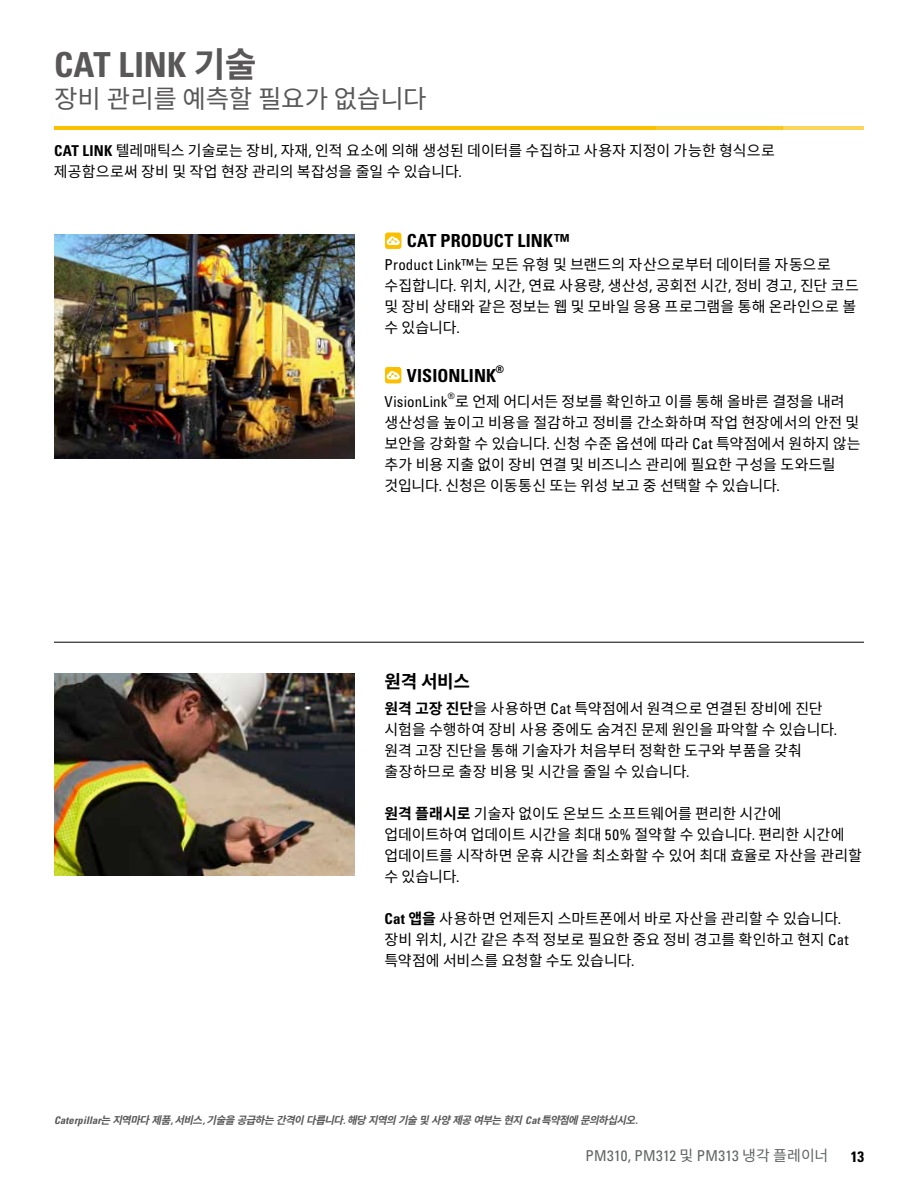
<style>
.page{position:relative;width:918px;height:1188px;background:#fff}
.page>*{position:absolute;margin:0;border:0;box-sizing:border-box;transform-origin:0 0}
.t1{font:700 condensed 34.5px "Univers";letter-spacing:.005em;color:#595757}
.t2{font:25.5px "Noto Sans CJ Kkr";letter-spacing:-.01em;color:#595757}
.t3{font:700 condensed 18px "Univers";letter-spacing:.005em;color:#000}
.t4{font:700 18px "Noto Sans CJ Kkr";color:#000}
.t5{font:15px/21px "Noto Sans CJ Kkr";color:#000}
.t6{font:condensed 15px "Univers";letter-spacing:.025em;color:#606463}
.t7{font:condensed 15px "Univers";letter-spacing:.01em;color:#000}
.t8{font:700 condensed 15px "Univers";color:#000}
.t9{font:italic 700 10.5px "Noto Sans CJ Kkr";color:#595757}
.t10{font:700 condensed 10.5px "Univers";color:#000}
.t11{font:condensed 8.7px "Univers";color:#000}
.s1{font-family:"Noto Sans CJ Kkr";font-stretch:normal}
.s2{font-family:"Univers";font-weight:700;font-stretch:condensed}
.s3{font-family:"Univers";font-stretch:condensed}
.s4{font-weight:700}
</style>
<div class="page">
<svg style="left:385px;top:367px;width:16px;height:16px"></svg>
<svg style="left:385px;top:233px;width:16px;height:16px"></svg>
<img style="left:54px;top:234px;width:300px;height:225px">
<hr style="left:54px;top:127px;width:601px;height:3px;background:#fac000">
<hr style="left:654px;top:127px;width:128px;height:3px;background:#fac000">
<hr style="left:782px;top:127px;width:82px;height:3px;background:#fac000">
<hr style="left:54px;top:642px;width:810px;height:1px;background:#000">
<img style="left:54px;top:673px;width:300px;height:203px">
<h1 class="t1" style="left:54px;top:43px;width:204px">CAT LINK <span class="s1">기술</span></h1>
<h2 class="t2" style="left:54px;top:85px;width:374px">장비 관리를 예측할 필요가 없습니다</h2>
<p class="t5" style="left:54px;top:141px;width:722px"><span class="s2">CAT LINK</span> 텔레매틱스 기술로는 장비<span class="s3">,</span> 자재<span class="s3">,</span> 인적 요소에 의해 생성된 데이터를 수집하고 사용자 지정이 가능한 형식으로 제공함으로써 장비 및 작업 현장 관리의 복잡성을 줄일 수 있습니다<span class="s3">.</span></p>
<p class="t3" style="left:407px;top:230px;width:164px">CAT PRODUCT LINK™</p>
<p class="t5" style="left:384px;top:254px;width:476px"><span class="s3">Product Link™</span>는 모든 유형 및 브랜드의 자산으로부터 데이터를 자동으로 수집합니다<span class="s3">.</span> 위치<span class="s3">,</span> 시간<span class="s3">,</span> 연료 사용량<span class="s3">,</span> 생산성<span class="s3">,</span> 공회전 시간<span class="s3">,</span> 정비 경고<span class="s3">,</span> 진단 코드 및 장비 상태와 같은 정보는 웹 및 모바일 응용 프로그램을 통해 온라인으로 볼 수 있습니다<span class="s3">.</span></p>
<p class="t3" style="left:407px;top:364px;width:91px">VISIONLINK</p>
<p class="t10" style="left:496px;top:363px;width:10px">®</p>
<p class="t7" style="left:384px;top:392px;width:64px">VisionLink</p>
<p class="t11" style="left:448px;top:391px;width:8px">®</p>
<p class="t5" style="left:384px;top:391px;width:478px;text-indent:71px">로 언제 어디서든 정보를 확인하고 이를 통해 올바른 결정을 내려 생산성을 높이고 비용을 절감하고 정비를 간소화하며 작업 현장에서의 안전 및 보안을 강화할 수 있습니다<span class="s3">.</span> 신청 수준 옵션에 따라 <span class="s3">Cat</span> 특약점에서 원하지 않는 추가 비용 지출 없이 장비 연결 및 비즈니스 관리에 필요한 구성을 도와드릴 것입니다<span class="s3">.</span> 신청은 이동통신 또는 위성 보고 중 선택할 수 있습니다<span class="s3">.</span></p>
<p class="t4" style="left:384px;top:671px;width:87px">원격 서비스</p>
<p class="t5" style="left:384px;top:698px;width:454px"><span class="s4">원격 고장 진단</span>을 사용하면 <span class="s3">Cat</span> 특약점에서 원격으로 연결된 장비에 진단 시험을 수행하여 장비 사용 중에도 숨겨진 문제 원인을 파악할 수 있습니다<span class="s3">. </span>원격 고장 진단을 통해 기술자가 처음부터 정확한 도구와 부품을 갖춰 출장하므로 출장 비용 및 시간을 줄일 수 있습니다<span class="s3">.</span></p>
<p class="t5" style="left:384px;top:803px;width:479px"><span class="s4">원격 플래시로</span> 기술자 없이도 온보드 소프트웨어를 편리한 시간에 업데이트하여 업데이트 시간을 최대 <span class="s3">50%</span> 절약할 수 있습니다<span class="s3">.</span> 편리한 시간에 업데이트를 시작하면 운휴 시간을 최소화할 수 있어 최대 효율로 자산을 관리할 수 있습니다<span class="s3">.</span></p>
<p class="t5" style="left:384px;top:908px;width:466px"><span class="s2">Cat</span> <span class="s4">앱을</span> 사용하면 언제든지 스마트폰에서 바로 자산을 관리할 수 있습니다<span class="s3">. </span>장비 위치<span class="s3">,</span> 시간 같은 추적 정보로 필요한 중요 정비 경고를 확인하고 현지 <span class="s3">Cat </span>특약점에 서비스를 요청할 수도 있습니다<span class="s3">.</span></p>
<p class="t9" style="left:54px;top:1114px;width:589px"><span class="s3">C a t e rp i l l a r</span>는 지역마다 제품<span class="s3">,</span> 서비스<span class="s3">,</span> 기술을 공급하는 간격이 다릅니다<span class="s3">.</span> 해당 지역의 기술 및 사양 제공 여부는 현지 <span class="s3">C a t</span> 특약점에 문의하십시오<span class="s3">.</span></p>
<p class="t6" style="left:585px;top:1146px;width:245px">PM310, PM312 <span class="s1">및</span> PM313 <span class="s1">냉각 플레이너</span></p>
<p class="t8" style="left:851px;top:1147px;width:15px">13</p>
</div>
